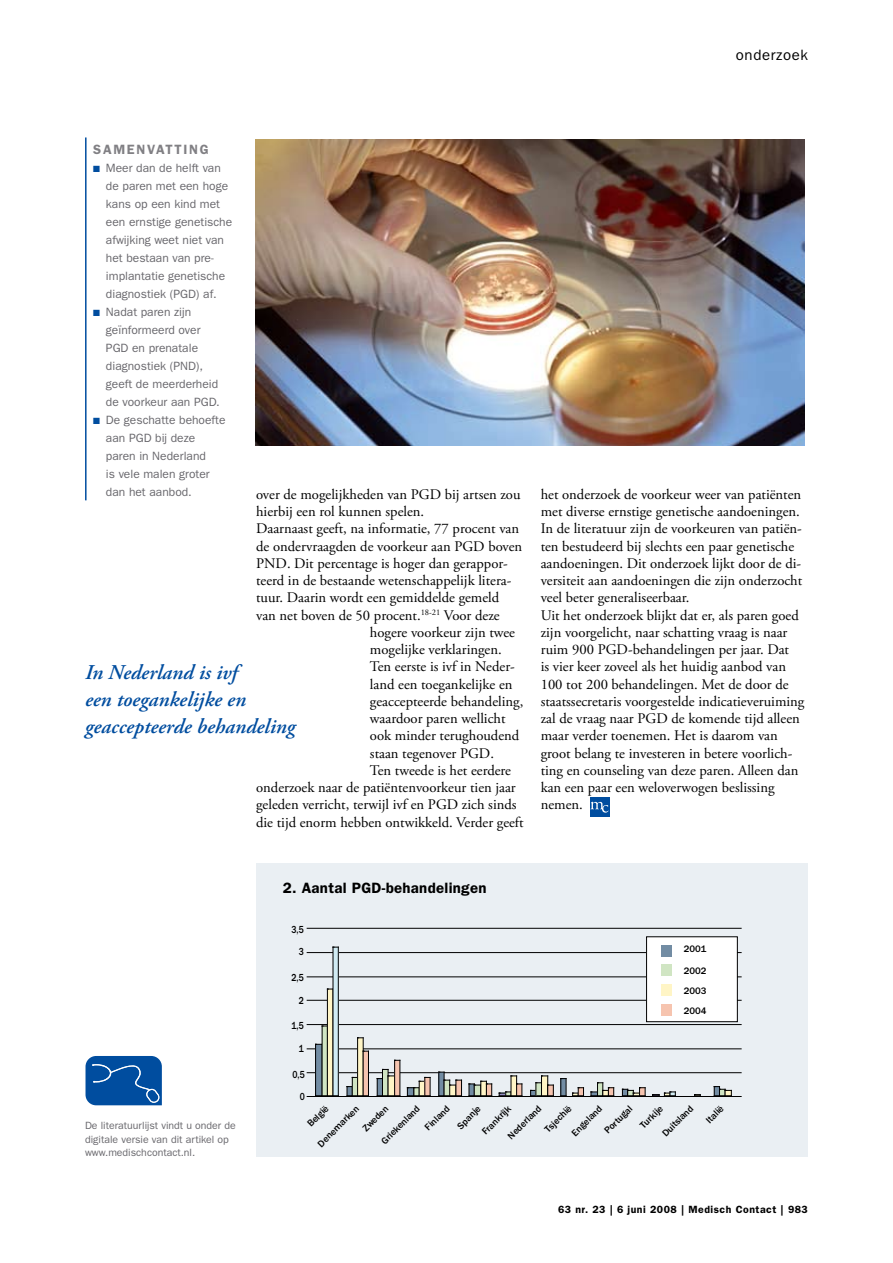
<style>
.page{position:relative;width:893px;height:1263px;background:#fff}
.page>*{position:absolute;margin:0;border:0;box-sizing:border-box;transform-origin:0 0}
.t1{font:italic 600 21px/27px "Adobe Garamond Pro";color:#004d9f}
.t2{font:600 15px "ITC Franklin Gothic Std";letter-spacing:.02em;color:#000}
.t3{font:15px "ITC Franklin Gothic Std";letter-spacing:.04em;color:#000}
.t4{font:14.7px/17.2px "Adobe Garamond Pro";color:#000}
.t5{font:600 13.5px "ITC Franklin Gothic Std";letter-spacing:.125em;color:#818084}
.t6{font:12px/18px "ITC Franklin Gothic Std";color:#68676c}
.t7{font:500 10.65px "ITC Franklin Gothic Std";color:#000;scale:.82 1}
.t8{font:10.5px/13.5px "ITC Franklin Gothic Std";color:#68676c}
.t9{font:600 10.5px "ITC Franklin Gothic Std";letter-spacing:.05em;color:#000}
.t10{font:500 9.75px/19.8px "ITC Franklin Gothic Std";color:#000}
.s1{color:#004d9f}
</style>
<div class="page">
<div style="left:590px;top:798px;width:19px;height:19px;background:#004d9f"></div>
<svg style="left:590px;top:802px;width:18px;height:11px"></svg>
<hr style="left:85px;top:137px;width:2px;height:363px;background:#004d9f">
<svg style="left:85px;top:1056px;width:77px;height:50px"></svg>
<div style="left:86px;top:1056px;width:76px;height:49px;background:#004d9f;border-radius:10px"></div>
<svg style="left:92px;top:1064px;width:67px;height:39px"></svg>
<img style="left:255px;top:139px;width:549px;height:306px">
<div style="left:257px;top:863px;width:551px;height:294px;background:#eaeff3"></div>
<hr style="left:307px;top:1000px;width:435px;height:1px;background:#000">
<hr style="left:307px;top:1024px;width:435px;height:1px;background:#000">
<hr style="left:307px;top:1048px;width:435px;height:1px;background:#000">
<hr style="left:307px;top:1072px;width:435px;height:1px;background:#000">
<hr style="left:307px;top:928px;width:435px;height:1px;background:#000">
<hr style="left:307px;top:952px;width:435px;height:1px;background:#000">
<hr style="left:307px;top:976px;width:435px;height:1px;background:#000">
<div style="left:316px;top:1044px;width:6px;height:52px;background:#728ca3"></div>
<hr style="left:315px;top:1044px;width:1px;height:52px;background:#000">
<div style="left:322px;top:1026px;width:5px;height:70px;background:#d0e5c3"></div>
<hr style="left:322px;top:1026px;width:1px;height:70px;background:#000">
<div style="left:327px;top:989px;width:6px;height:107px;background:#fff5c6"></div>
<hr style="left:327px;top:989px;width:1px;height:107px;background:#000">
<div style="left:358px;top:1038px;width:5px;height:58px;background:#fff5c6"></div>
<hr style="left:363px;top:1038px;width:1px;height:58px;background:#000">
<hr style="left:357px;top:1038px;width:1px;height:58px;background:#000">
<svg style="left:694px;top:1094px;width:7px;height:2px"></svg>
<svg style="left:714px;top:1086px;width:18px;height:10px"></svg>
<div style="left:333px;top:947px;width:5px;height:149px;background:#d1ecf4"></div>
<hr style="left:338px;top:947px;width:1px;height:149px;background:#000">
<svg style="left:316px;top:1095px;width:22px;height:1px"></svg>
<hr style="left:333px;top:947px;width:1px;height:149px;background:#000">
<div style="left:363px;top:1051px;width:5px;height:45px;background:#f6c4af"></div>
<hr style="left:368px;top:1051px;width:1px;height:45px;background:#000">
<svg style="left:347px;top:1077px;width:21px;height:19px"></svg>
<hr style="left:363px;top:1051px;width:1px;height:45px;background:#000">
<div style="left:395px;top:1060px;width:5px;height:36px;background:#f6c4af"></div>
<hr style="left:400px;top:1060px;width:1px;height:36px;background:#000">
<svg style="left:377px;top:1069px;width:23px;height:27px"></svg>
<hr style="left:394px;top:1060px;width:1px;height:36px;background:#000">
<svg style="left:407px;top:1077px;width:24px;height:19px"></svg>
<svg style="left:439px;top:1072px;width:23px;height:24px"></svg>
<svg style="left:469px;top:1081px;width:23px;height:15px"></svg>
<svg style="left:499px;top:1076px;width:24px;height:20px"></svg>
<svg style="left:530px;top:1076px;width:24px;height:20px"></svg>
<svg style="left:561px;top:1078px;width:23px;height:18px"></svg>
<svg style="left:591px;top:1082px;width:23px;height:14px"></svg>
<svg style="left:622px;top:1087px;width:24px;height:9px"></svg>
<svg style="left:652px;top:1092px;width:24px;height:4px"></svg>
<hr style="left:307px;top:1096px;width:435px;height:1px;background:#000">
<div style="left:647px;top:937px;width:90px;height:85px;background:#fff"></div>
<div style="left:646px;top:937px;width:91px;height:85px;border:1px solid #000"></div>
<div style="left:662px;top:945px;width:10px;height:11px;background:#728ca3"></div>
<div style="left:662px;top:965px;width:10px;height:11px;background:#d0e5c3"></div>
<div style="left:662px;top:984px;width:10px;height:12px;background:#fff5c6"></div>
<div style="left:662px;top:1004px;width:10px;height:11px;background:#f6c4af"></div>
<p class="t3" style="left:736px;top:46px;width:73px">onderzoek</p>
<p class="t5" style="left:93px;top:141px;width:116px">Samenvatting</p>
<p class="t6" style="left:106px;top:159px;width:128px;text-indent:-13px"><span class="s1">■</span> Meer dan de helft van de paren met een hoge kans op een kind met een ernstige genetische afwijking weet niet van het bestaan van pre&shy;implantatie genetische diagnostiek (PGD) af.</p>
<p class="t6" style="left:106px;top:303px;width:115px;text-indent:-13px"><span class="s1">■</span> Nadat paren zijn geïnformeerd over<br>PGD en prenatale diagnostiek (PND), geeft de meerderheid de voorkeur aan PGD.</p>
<p class="t6" style="left:106px;top:411px;width:121px;text-indent:-13px"><span class="s1">■</span> De geschatte behoefte aan PGD bij deze paren in Nederland<br>is vele malen groter dan het aanbod.</p>
<p class="t4" style="left:256px;top:486px;width:266px">over de mogelijkheden van PGD bij artsen zou</p>
<p class="t4" style="left:256px;top:503px;width:170px">hierbij een rol kunnen spelen.</p>
<p class="t4" style="left:256px;top:521px;width:265px">Daarnaast geeft, na informatie, 77 procent van</p>
<p class="t4" style="left:256px;top:538px;width:268px">de ondervraagden de voorkeur aan PGD boven</p>
<p class="t4" style="left:256px;top:555px;width:253px">PND. Dit percentage is hoger dan gerappor-</p>
<p class="t4" style="left:256px;top:572px;width:257px">teerd in de bestaande wetenschappelijk litera-</p>
<p class="t4" style="left:256px;top:590px;width:245px">tuur. Daarin wordt een gemiddelde gemeld</p>
<p class="t4" style="left:256px;top:607px;width:245px">van net boven de 50 procent.<sup>18-21</sup> Voor deze</p>
<p class="t4" style="left:370px;top:624px;width:147px">hogere voorkeur zijn twee</p>
<p class="t4" style="left:370px;top:641px;width:133px">mogelijke verklaringen.</p>
<p class="t4" style="left:370px;top:659px;width:146px">Ten eerste is ivf in Neder-</p>
<p class="t4" style="left:370px;top:676px;width:144px">land een toegankelijke en</p>
<p class="t4" style="left:370px;top:693px;width:155px">geaccepteerde behandeling,</p>
<p class="t4" style="left:370px;top:710px;width:137px">waardoor paren wellicht</p>
<p class="t4" style="left:370px;top:728px;width:151px">ook minder terughoudend</p>
<p class="t4" style="left:370px;top:745px;width:126px">staan tegenover PGD.</p>
<p class="t4" style="left:370px;top:762px;width:143px">Ten tweede is het eerdere</p>
<p class="t4" style="left:256px;top:779px;width:261px">onderzoek naar de patiëntenvoorkeur tien jaar</p>
<p class="t4" style="left:256px;top:797px;width:262px">geleden verricht, terwijl ivf en PGD zich sinds</p>
<p class="t4" style="left:256px;top:814px;width:269px">die tijd enorm hebben ontwikkeld. Verder geeft</p>
<h1 class="t1" style="left:85px;top:659px;width:212px">In Nederland is ivf<br>een toegankelijke en geaccepteerde behandeling</h1>
<p class="t4" style="left:541px;top:486px;width:265px">het onderzoek de voorkeur weer van patiënten met diverse ernstige genetische aandoeningen.<br>In de literatuur zijn de voorkeuren van patiën&shy;ten bestudeerd bij slechts een paar genetische aandoeningen. Dit onderzoek lijkt door de di&shy;versiteit aan aandoeningen die zijn onderzocht veel beter generaliseerbaar.<br>Uit het onderzoek blijkt dat er, als paren goed zijn voorgelicht, naar schatting vraag is naar ruim 900 PGD-behandelingen per jaar. Dat<br>is vier keer zoveel als het huidig aanbod van 100 tot 200 behandelingen. Met de door de staatssecretaris voorgestelde indicatieveruiming zal de vraag naar PGD de komende tijd alleen maar verder toenemen. Het is daarom van groot belang te investeren in betere voorlich&shy;ting en counseling van deze paren. Alleen dan kan een paar een weloverwogen beslissing nemen.</p>
<p class="t2" style="left:283px;top:879px;width:205px">2. Aantal PGD-behandelingen</p>
<p class="t7" style="left:291px;top:923px;width:16px">3,5</p>
<p class="t7" style="left:299px;top:946px;width:8px">3</p>
<p class="t7" style="left:291px;top:971px;width:16px">2,5</p>
<p class="t7" style="left:299px;top:994px;width:8px">2</p>
<p class="t7" style="left:291px;top:1019px;width:16px">1,5</p>
<p class="t7" style="left:299px;top:1043px;width:8px">1</p>
<p class="t7" style="left:293px;top:1068px;width:16px">0,5</p>
<p class="t7" style="left:300px;top:1090px;width:8px">0</p>
<p class="t10" style="left:684px;top:939px;width:24px">2001</p>
<p class="t10" style="left:684px;top:961px;width:24px;text-align:justify">2002<br>2003<br>2004</p>
<p class="t8" style="left:85px;top:1119px;width:152px">De literatuurlijst vindt u onder de digitale versie van dit artikel op www.medischcontact.nl.</p>
<p class="t10" style="left:376px;top:1135px;width:52px;rotate:-45deg">Griekenland</p>
<p class="t10" style="left:477px;top:1126px;width:38px;rotate:-45deg">Frankrijk</p>
<p class="t10" style="left:502px;top:1130px;width:45px;rotate:-45deg">Nederland</p>
<p class="t10" style="left:539px;top:1124px;width:35px;rotate:-45deg">Tsjechië</p>
<p class="t10" style="left:566px;top:1127px;width:40px;rotate:-45deg">Engeland</p>
<p class="t10" style="left:599px;top:1125px;width:37px;rotate:-45deg">Portugal</p>
<p class="t10" style="left:635px;top:1120px;width:29px;rotate:-45deg">Turkije</p>
<p class="t10" style="left:657px;top:1128px;width:41px;rotate:-45deg">Duitsland</p>
<p class="t10" style="left:700px;top:1115px;width:22px;rotate:-45deg">Italië</p>
<p class="t10" style="left:302px;top:1118px;width:27px;rotate:-45deg">België</p>
<p class="t10" style="left:419px;top:1122px;width:32px;rotate:-45deg">Finland</p>
<p class="t10" style="left:452px;top:1120px;width:30px;rotate:-45deg">Spanje</p>
<p class="t10" style="left:342px;top:1108px;width:34px;line-height:20.7px;text-indent:-43px;rotate:-45deg">Denemarken<br>Zweden</p>
<p class="t9" style="left:558px;top:1203px;width:251px">63 nr. 23 | 6 juni 2008 | Medisch Contact | 983</p>
</div>
